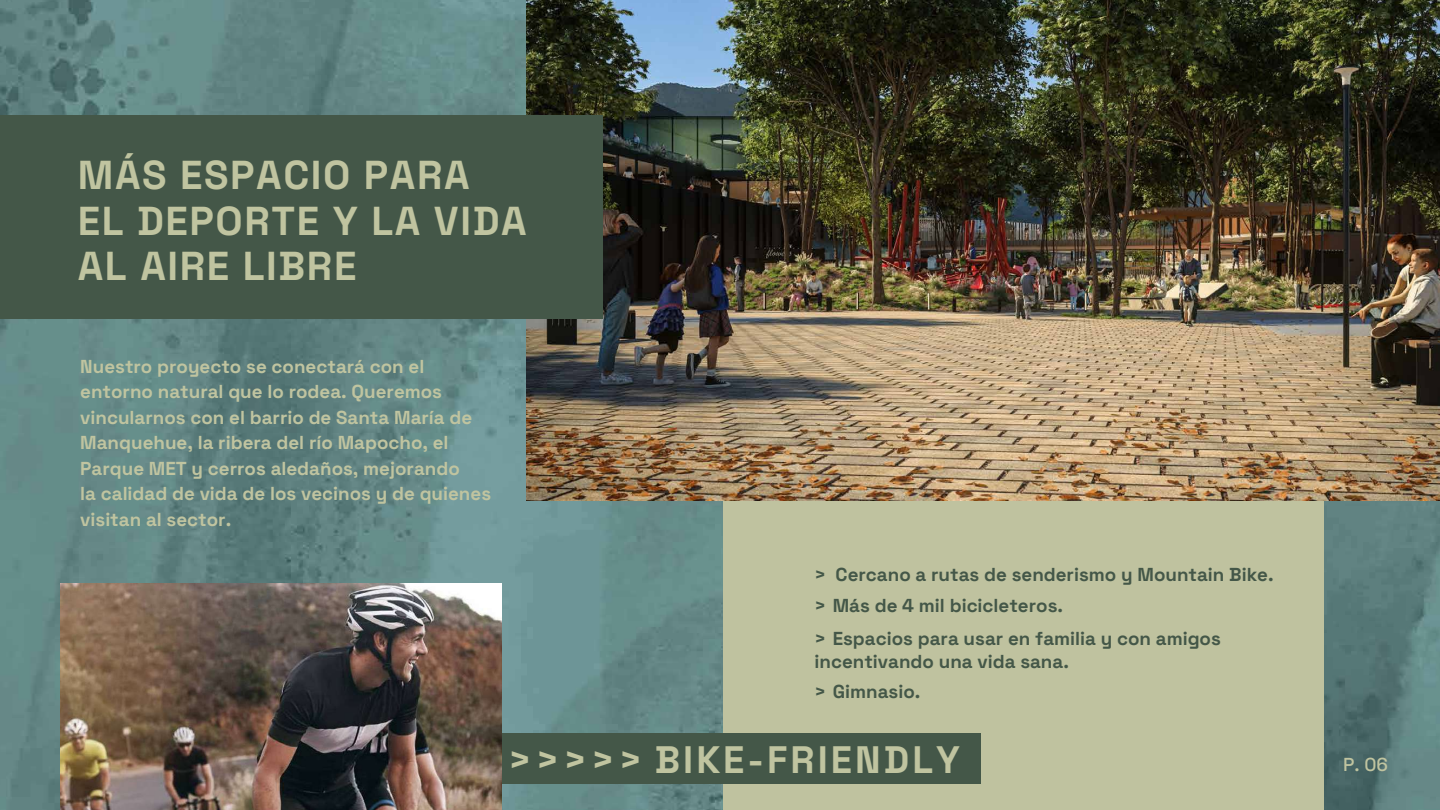
<style>
.page{position:relative;width:1440px;height:810px;background:#fff}
.page>*{position:absolute;margin:0;border:0;box-sizing:border-box;transform-origin:0 0}
.t1{font:700 40.35px/45.6px "Space Grotesk";letter-spacing:.04em;color:#c0c4a0}
.t2{font:700 38.25px "Space Grotesk";letter-spacing:.08em;color:#c0c4a0}
.t3{font:700 18.75px/25.5px "Space Grotesk";color:#c0c4a0}
.t4{font:700 18.75px/32.3px "Space Grotesk";color:#445748}
.t5{font:500 18.75px "Space Grotesk";color:#c0c4a0}
</style>
<div class="page">
<img style="left:0;top:0;width:1440px;height:810px">
<div style="left:723px;top:364px;width:601px;height:446px;background:#bfc29f"></div>
<img style="left:526px;top:0;width:914px;height:500px">
<div style="left:0;top:116px;width:602px;height:204px;background:#445748"></div>
<div style="left:502px;top:733px;width:479px;height:51px;background:#445748"></div>
<img style="left:60px;top:583px;width:441px;height:227px">
<h1 class="t1" style="left:78px;top:150px;width:451px">MÁS ESPACIO PARA<br>EL DEPORTE Y LA VIDA<br>AL AIRE LIBRE</h1>
<p class="t3" style="left:80px;top:352px;width:412px">Nuestro proyecto se conectará con el entorno natural que lo rodea. Queremos vincularnos con el barrio de Santa María de Manquehue, la ribera del río Mapocho, el Parque MET y cerros aledaños, mejorando<br>la calidad de vida de los vecinos y de quienes visitan al sector.</p>
<p class="t4" style="left:815px;top:557px;width:461px">&gt; Cercano a rutas de senderismo y Mountain Bike. &gt; Más de 4 mil bicicleteros.<br>&gt; Espacios para usar en familia y con amigos</p>
<p class="t4" style="left:815px;top:646px;width:256px;line-height:29.1px">incentivando una vida sana. &gt; Gimnasio.</p>
<h2 class="t2" style="left:508px;top:731px;width:453px">&gt;&gt;&gt;&gt;&gt; BIKE-FRIENDLY</h2>
<p class="t5" style="left:1343px;top:750px;width:46px">P. 06</p>
</div>
